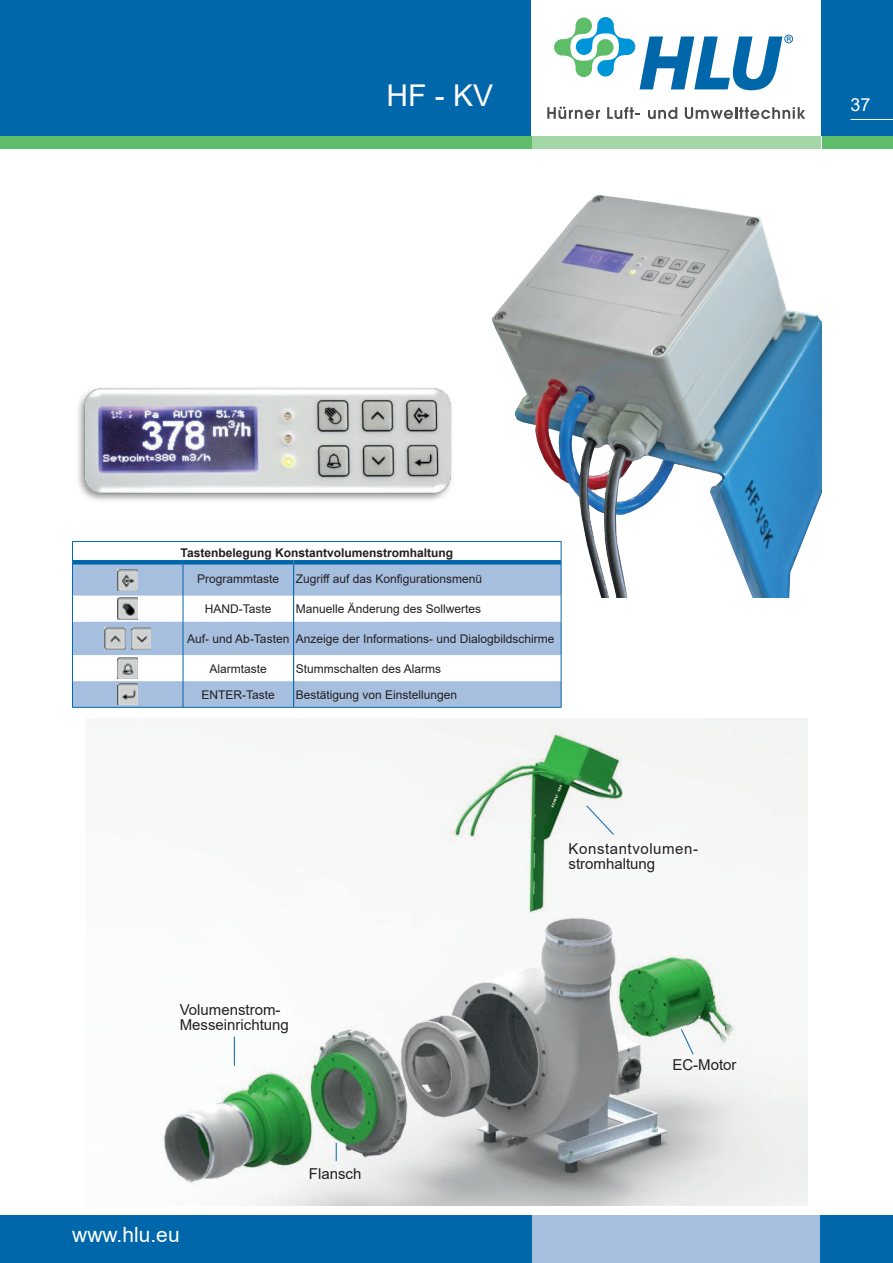
<style>
.page{position:relative;width:893px;height:1263px;background:#fff}
.page>*{position:absolute;margin:0;border:0;box-sizing:border-box;transform-origin:0 0}
.t1{font:30px "Arial";color:#fff}
.t2{font:21px "Arial";color:#fff}
.t3{font:18px "Arial";color:#fff}
.Bild_Beschriftung{font:15px "Arial";color:#231f20}
.Bild_Beschriftung-2{font:15px/15px "Arial";letter-spacing:.04em;color:#231f20}
.t4{font:12px "Arial";color:#231f20}
.t5{font:700 12px "Arial";color:#231f20}
</style>
<div class="page">
<div style="left:0;top:0;width:893px;height:136px;background:#0067aa"></div>
<div style="left:531px;top:0;width:290px;height:136px;background:#fff"></div>
<hr style="left:850px;top:119px;width:43px;height:1px;background:#fff">
<div style="left:531px;top:1215px;width:290px;height:48px;background:#a7bfdf"></div>
<div style="left:821px;top:1215px;width:72px;height:48px;background:#0067aa"></div>
<div style="left:0;top:1215px;width:531px;height:48px;background:#0067aa"></div>
<div style="left:0;top:136px;width:531px;height:13px;background:#5ebd68"></div>
<div style="left:531px;top:136px;width:290px;height:13px;background:#a2d8a7"></div>
<div style="left:822px;top:136px;width:71px;height:13px;background:#5ebd68"></div>
<img style="left:491px;top:195px;width:331px;height:402px">
<img style="left:78px;top:388px;width:374px;height:113px">
<img style="left:122px;top:718px;width:686px;height:487px">
<svg style="left:680px;top:1028px;width:14px;height:27px"></svg>
<svg style="left:586px;top:805px;width:28px;height:30px"></svg>
<svg style="left:234px;top:1037px;width:1px;height:29px"></svg>
<svg style="left:336px;top:1143px;width:1px;height:18px"></svg>
<svg style="left:547px;top:107px;width:53px;height:12px"></svg>
<svg style="left:607px;top:107px;width:33px;height:12px"></svg>
<svg style="left:648px;top:107px;width:29px;height:12px"></svg>
<svg style="left:685px;top:107px;width:120px;height:12px"></svg>
<svg style="left:554px;top:17px;width:239px;height:73px"></svg>
<svg style="left:73px;top:564px;width:488px;height:143px;fill:#a7bfdf"></svg>
<hr style="left:73px;top:560px;width:110px;height:4px;background:#0067aa">
<hr style="left:183px;top:560px;width:111px;height:4px;background:#0067aa">
<hr style="left:294px;top:560px;width:267px;height:4px;background:#0067aa">
<svg style="left:72px;top:542px;width:1px;height:20px"></svg>
<hr style="left:72px;top:562px;width:1px;height:34px;background:#0067aa">
<hr style="left:561px;top:562px;width:1px;height:34px;background:#0067aa">
<svg style="left:72px;top:596px;width:1px;height:26px"></svg>
<svg style="left:561px;top:596px;width:1px;height:26px"></svg>
<hr style="left:72px;top:622px;width:1px;height:33px;background:#0067aa">
<hr style="left:561px;top:622px;width:1px;height:33px;background:#0067aa">
<svg style="left:72px;top:655px;width:1px;height:52px"></svg>
<svg style="left:561px;top:655px;width:1px;height:52px"></svg>
<hr style="left:72px;top:541px;width:111px;height:1px;background:#0067aa">
<hr style="left:183px;top:541px;width:111px;height:1px;background:#0067aa">
<hr style="left:294px;top:541px;width:267px;height:1px;background:#0067aa">
<hr style="left:72px;top:707px;width:111px;height:1px;background:#0067aa">
<hr style="left:183px;top:707px;width:111px;height:1px;background:#0067aa">
<hr style="left:294px;top:707px;width:267px;height:1px;background:#0067aa">
<svg style="left:561px;top:542px;width:1px;height:20px"></svg>
<hr style="left:183px;top:564px;width:1px;height:32px;background:#0067aa">
<svg style="left:183px;top:596px;width:1px;height:26px"></svg>
<hr style="left:183px;top:622px;width:1px;height:33px;background:#0067aa">
<svg style="left:183px;top:655px;width:1px;height:52px"></svg>
<hr style="left:293px;top:564px;width:1px;height:32px;background:#0067aa">
<svg style="left:293px;top:596px;width:1px;height:26px"></svg>
<hr style="left:293px;top:622px;width:1px;height:33px;background:#0067aa">
<svg style="left:293px;top:655px;width:1px;height:52px"></svg>
<img style="left:118px;top:569px;width:20px;height:22px">
<img style="left:118px;top:598px;width:20px;height:21px">
<img style="left:105px;top:628px;width:20px;height:21px">
<img style="left:132px;top:628px;width:19px;height:21px">
<img style="left:118px;top:657px;width:20px;height:22px">
<img style="left:118px;top:683px;width:20px;height:22px">
<p class="t1" style="left:387px;top:75px;width:108px">HF - KV</p>
<h3 class="t3" style="left:850px;top:92px;width:22px">37</h3>
<p class="t5" style="left:181px;top:544px;width:274px">Tastenbelegung Konstantvolumenstromhaltung</p>
<p class="t4" style="left:197px;top:571px;width:84px">Programmtaste</p>
<p class="t4" style="left:296px;top:571px;width:188px">Zugriff auf das Konfigurationsmenü</p>
<p class="t4" style="left:205px;top:600px;width:68px">HAND-Taste</p>
<p class="t4" style="left:296px;top:600px;width:187px">Manuelle Änderung des Sollwertes</p>
<p class="t4" style="left:187px;top:630px;width:104px">Auf- und Ab-Tasten</p>
<p class="t4" style="left:296px;top:630px;width:260px">Anzeige der Informations- und Dialogbildschirme</p>
<p class="t4" style="left:210px;top:660px;width:59px">Alarmtaste</p>
<p class="t4" style="left:296px;top:660px;width:147px">Stummschalten des Alarms</p>
<p class="t4" style="left:202px;top:686px;width:75px">ENTER-Taste</p>
<p class="t4" style="left:296px;top:686px;width:163px">Bestätigung von Einstellungen</p>
<p class="Bild_Beschriftung" style="left:180px;top:1000px;width:102px">Volumenstrom-</p>
<p class="Bild_Beschriftung" style="left:180px;top:1015px;width:111px">Messeinrichtung</p>
<h2 class="t2" style="left:72px;top:1220px;width:109px">www.hlu.eu</h2>
<p class="Bild_Beschriftung" style="left:309px;top:1164px;width:54px">Flansch</p>
<p class="Bild_Beschriftung-2" style="left:569px;top:841px;width:131px">Konstantvolumen&shy;stromhaltung</p>
<p class="Bild_Beschriftung" style="left:672px;top:1054px;width:66px">EC-Motor</p>
</div>
